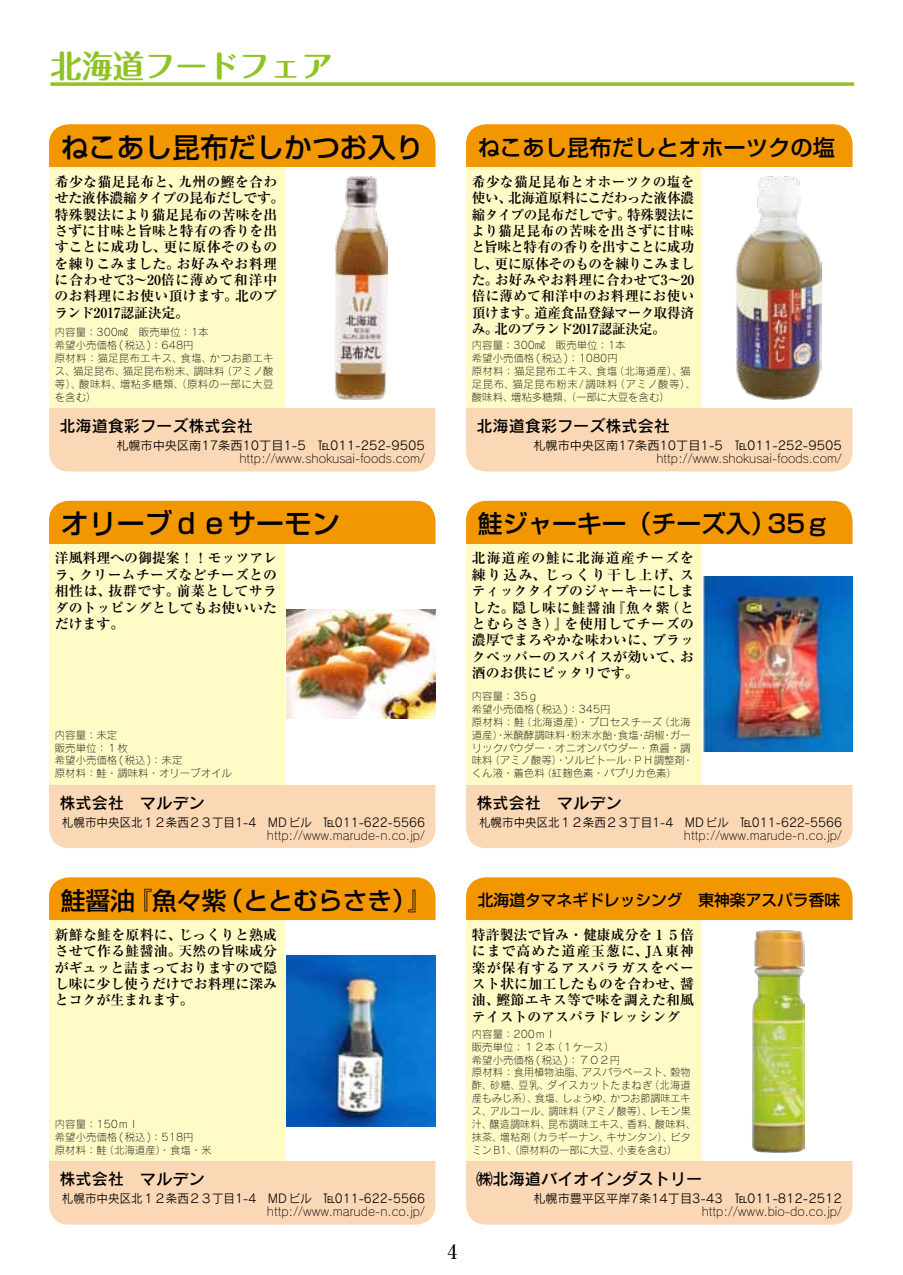
<style>
.page{position:relative;width:903px;height:1275px;background:#fff}
.page>*{position:absolute;margin:0;border:0;box-sizing:border-box;transform-origin:0 0}
.t1{font:700 31.32px "Maru Fo Pro";color:#8fc322}
.t2{font:500 27.82px "Shin Go Pr 6";color:#000}
.t3{font:500 24.85px "Shin Go Pr 6";color:#000}
.t4{font:500 22.4px "Shin Go Pr 6";color:#000}
.t5{font:500 19.78px "Ryumin Pr 6";color:#000}
.t6{font:16.1px "Rodin Pro DB";color:#000}
.t7{font:500 15.75px "Shin Go Pr 6";color:#000}
.t8{font:700 13.83px/16.4px "Ryumin Pr 6";letter-spacing:.01em;color:#000;text-align:justify}
.t9{font:12.08px "Rodin Pro L";color:#000}
.t10{font:12.08px "Rodin Pro M";color:#000;scale:.95 1}
.t11{font:12.08px "Rodin Pro M";color:#000}
.t12{font:10.5px/13px "Rodin Pro L";color:#000}
</style>
<div class="page">
<div style="left:49px;top:124px;width:386px;height:99px;background:#f39700;border-radius:20px"></div>
<div style="left:49px;top:373px;width:386px;height:98px;background:#fbd8b5;border-radius:20px"></div>
<div style="left:49px;top:167px;width:386px;height:241px;background:#fffbc7"></div>
<div style="left:285px;top:167px;width:150px;height:241px;background:#fff"></div>
<div style="left:49px;top:501px;width:386px;height:98px;background:#f39700;border-radius:20px"></div>
<div style="left:49px;top:749px;width:386px;height:99px;background:#fbd8b5;border-radius:20px"></div>
<div style="left:49px;top:544px;width:386px;height:241px;background:#fffbc7"></div>
<div style="left:285px;top:544px;width:150px;height:241px;background:#fff"></div>
<div style="left:49px;top:877px;width:386px;height:99px;background:#f39700;border-radius:20px"></div>
<div style="left:49px;top:1126px;width:386px;height:99px;background:#fbd8b5;border-radius:20px"></div>
<div style="left:49px;top:920px;width:386px;height:241px;background:#fffbc7"></div>
<div style="left:285px;top:920px;width:150px;height:241px;background:#fff"></div>
<div style="left:466px;top:124px;width:386px;height:99px;background:#f39700;border-radius:20px"></div>
<div style="left:466px;top:373px;width:386px;height:98px;background:#fbd8b5;border-radius:20px"></div>
<div style="left:466px;top:167px;width:386px;height:241px;background:#fffbc7"></div>
<div style="left:701px;top:167px;width:151px;height:241px;background:#fff"></div>
<div style="left:466px;top:501px;width:386px;height:98px;background:#f39700;border-radius:20px"></div>
<div style="left:466px;top:749px;width:386px;height:99px;background:#fbd8b5;border-radius:20px"></div>
<div style="left:466px;top:544px;width:386px;height:241px;background:#fffbc7"></div>
<div style="left:701px;top:544px;width:151px;height:241px;background:#fff"></div>
<div style="left:466px;top:877px;width:386px;height:99px;background:#f39700;border-radius:20px"></div>
<div style="left:466px;top:1126px;width:386px;height:99px;background:#fbd8b5;border-radius:20px"></div>
<div style="left:466px;top:920px;width:386px;height:241px;background:#fffbc7"></div>
<div style="left:701px;top:920px;width:151px;height:241px;background:#fff"></div>
<svg style="left:50px;top:82px;width:804px;height:4px;background:#9dca3e"></svg>
<img style="left:287px;top:609px;width:148px;height:110px">
<img style="left:287px;top:955px;width:148px;height:171px">
<img style="left:334px;top:176px;width:54px;height:223px">
<img style="left:735px;top:176px;width:86px;height:223px">
<img style="left:704px;top:576px;width:148px;height:176px">
<img style="left:752px;top:930px;width:52px;height:222px">
<h1 class="t1" style="left:50px;top:41px;width:284px">北海道フードフェア</h1>
<h2 class="t2" style="left:61px;top:124px;width:364px">ねこあし昆布だしかつお入り</h2>
<p class="t8" style="left:54px;top:173px;width:232px;text-align:left">希少な猫足昆布と、九州の鰹を合わせた液体濃縮タイプの昆布だしです。特殊製法により猫足昆布の苦味を出さずに甘味と旨味と特有の香りを出すことに成功し、更に原体そのものを練りこみました。お好みやお料理に合わせて3～20倍に薄めて和洋中のお料理にお使い頂けます。北のブランド2017認証決定。</p>
<p class="t12" style="left:55px;top:326px;width:220px">内容量：300㎖　販売単位：1本<br>希望小売価格 (税込 )：648円<br>原材料：猫足昆布エキス、食塩、かつお節エキス、猫足昆布、猫足昆布粉末、調味料（アミノ酸等）、酸味料、増粘多糖類、（原料の一部に大豆を含む）</p>
<p class="t6" style="left:59px;top:415px;width:195px">北海道食彩フーズ株式会社</p>
<p class="t11" style="left:116px;top:438px;width:310px">札幌市中央区南17条西10丁目1-5　℡011-252-9505</p>
<p class="t9" style="left:239px;top:451px;width:187px">http://www.shokusai-foods.com/</p>
<h2 class="t2" style="left:61px;top:501px;width:281px">オリーブｄｅサーモン</h2>
<p class="t8" style="left:55px;top:549px;width:224px">洋風料理への御提案！！モッツアレラ、クリームチーズなどチーズとの相性は、抜群です。前菜としてサラダのトッピングとしてもお使いいただけます。</p>
<p class="t12" style="left:55px;top:728px;width:179px">内容量：未定<br>販売単位：１枚<br>希望小売価格 (税込 )：未定<br>原材料：鮭・調味料・オリーブオイル</p>
<p class="t6" style="left:59px;top:792px;width:147px">株式会社　マルデン</p>
<p class="t10" style="left:62px;top:814px;width:384px">札幌市中央区北１２条西２３丁目1-4　MDビル　℡011-622-5566</p>
<p class="t9" style="left:267px;top:827px;width:160px">http://www.marude-n.co.jp/</p>
<h3 class="t3" style="left:61px;top:880px;width:373px">鮭醤油『魚々紫（ととむらさき）』</h3>
<p class="t8" style="left:55px;top:926px;width:224px">新鮮な鮭を原料に、じっくりと熟成させて作る鮭醤油。天然の旨味成分がギュッと詰まっておりますので隠し味に少し使うだけでお料理に深みとコクが生まれます。</p>
<p class="t12" style="left:55px;top:1117px;width:158px">内容量：150ｍｌ<br>希望小売価格 (税込 )：518円<br>原材料：鮭（北海道産）・食塩・米</p>
<p class="t6" style="left:59px;top:1168px;width:147px">株式会社　マルデン</p>
<p class="t10" style="left:62px;top:1191px;width:384px">札幌市中央区北１２条西２３丁目1-4　MDビル　℡011-622-5566</p>
<p class="t9" style="left:267px;top:1204px;width:160px">http://www.marude-n.co.jp/</p>
<h3 class="t4" style="left:478px;top:129px;width:359px">ねこあし昆布だしとオホーツクの塩</h3>
<p class="t8" style="left:471px;top:173px;width:225px">希少な猫足昆布とオホーツクの塩を使い、北海道原料にこだわった液体濃縮タイプの昆布だしです。特殊製法により猫足昆布の苦味を出さずに甘味と旨味と特有の香りを出すことに成功し、更に原体そのものを練りこみました。お好みやお料理に合わせて3～20倍に薄めて和洋中のお料理にお使い頂けます。道産食品登録マーク取得済み。北のブランド2017認証決定。</p>
<p class="t12" style="left:472px;top:338px;width:225px">内容量：300㎖　販売単位：1本<br>希望小売価格 (税込 )：1080円<br>原材料：猫足昆布エキス、食塩（北海道産）、猫足昆布、猫足昆布粉末/調味料（アミノ酸等）、酸味料、増粘多糖類、（一部に大豆を含む）</p>
<p class="t6" style="left:476px;top:415px;width:195px">北海道食彩フーズ株式会社</p>
<p class="t11" style="left:533px;top:438px;width:310px">札幌市中央区南17条西10丁目1-5　℡011-252-9505</p>
<p class="t9" style="left:656px;top:451px;width:187px">http://www.shokusai-foods.com/</p>
<h3 class="t3" style="left:478px;top:503px;width:354px">鮭ジャーキー（チーズ入）35ｇ</h3>
<p class="t8" style="left:472px;top:549px;width:224px">北海道産の鮭に北海道産チーズを練り込み、じっくり干し上げ、スティックタイプのジャーキーにしました。隠し味に鮭醤油『魚々紫（ととむらさき）』を使用してチーズの濃厚でまろやかな味わいに、ブラックペッパーのスパイスが効いて、お酒のお供にピッタリです。</p>
<p class="t12" style="left:472px;top:689px;width:223px">内容量：35ｇ<br>希望小売価格 (税込 )：345円<br>原材料：鮭（北海道産）・プロセスチーズ（北海道産）・米醗酵調味料・粉末水飴・食塩・胡椒・ガーリックパウダー・オニオンパウダー・魚醤・調味料（アミノ酸等）・ソルビトール・ＰＨ調整剤・くん液・着色料（紅麹色素・パプリカ色素）</p>
<p class="t6" style="left:476px;top:792px;width:147px">株式会社　マルデン</p>
<p class="t10" style="left:479px;top:814px;width:384px">札幌市中央区北１２条西２３丁目1-4　MDビル　℡011-622-5566</p>
<p class="t9" style="left:684px;top:827px;width:160px">http://www.marude-n.co.jp/</p>
<h3 class="t5" style="left:447px;top:1235px;width:11px">4</h3>
<p class="t7" style="left:478px;top:887px;width:364px">北海道タマネギドレッシング　東神楽アスパラ香味</p>
<p class="t8" style="left:472px;top:926px;width:224px">特許製法で旨み・健康成分を１５倍にまで高めた道産玉葱に、JA東神楽が保有するアスパラガスをペースト状に加工したものを合わせ、醤油、鰹節エキス等で味を調えた和風テイストのアスパラドレッシング</p>
<p class="t12" style="left:472px;top:1027px;width:225px">内容量：200ｍｌ<br>販売単位：１２本（１ケース）<br>希望小売価格 (税込 )：７０２円<br>原材料：食用植物油脂、アスパラペースト、穀物酢、砂糖、豆乳、ダイスカットたまねぎ（北海道産もみじ系）、食塩、しょうゆ、かつお節調味エキス、アルコール、調味料（アミノ酸等）、レモン果汁、醸造調味料、昆布調味エキス、香料、酸味料、抹茶、増粘剤（カラギーナン、キサンタン）、ビタミン B1、（原材料の一部に大豆、小麦を含む）</p>
<p class="t6" style="left:476px;top:1168px;width:227px">㈱北海道バイオインダストリー</p>
<p class="t11" style="left:533px;top:1191px;width:310px">札幌市豊平区平岸7条14丁目3-43　℡011-812-2512</p>
<p class="t9" style="left:702px;top:1204px;width:142px">http://www.bio-do.co.jp/</p>
</div>
